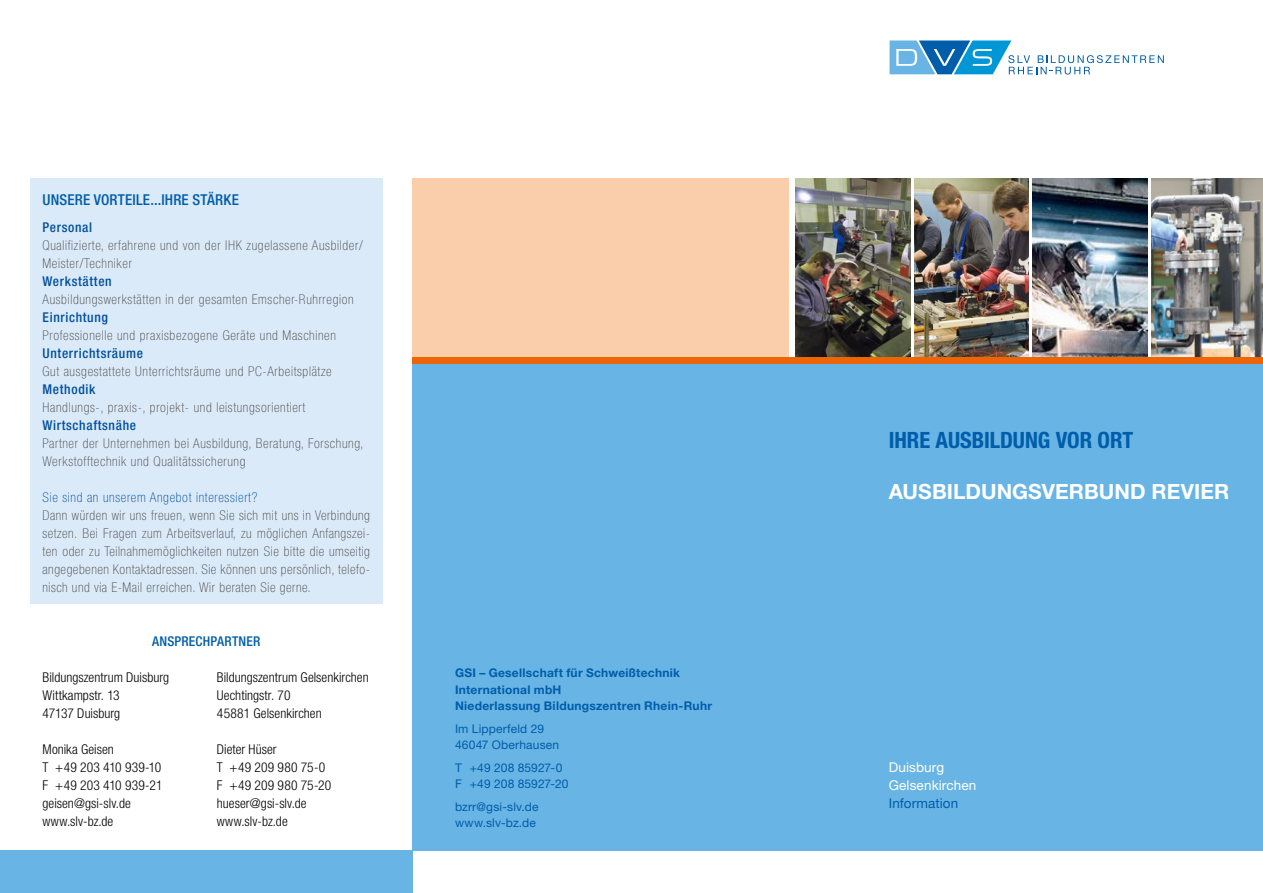
<style>
.page{position:relative;width:1263px;height:893px;background:#fff}
.page>*{position:absolute;margin:0;border:0;box-sizing:border-box;transform-origin:0 0}
.t1{font:700 condensed 22.5px "Helvetica Neue LT Std";color:#005da9}
.t2{font:700 21px "Helvetica Neue LT Std";letter-spacing:.005em;color:#fff}
.t3{font:500 condensed 15px "Helvetica Neue LT Std";letter-spacing:.015em;color:#005da9}
.t4{font:100 condensed 13.5px/18px "Helvetica Neue LT Std";letter-spacing:.05em;color:#4a4a49}
.t5{font:300 condensed 13.5px/18px "Helvetica Neue LT Std";letter-spacing:.005em;color:#000}
.t6{font:500 condensed 13.5px "Helvetica Neue LT Std";letter-spacing:.05em;color:#004f9f}
.t7{font:100 condensed 13.5px "Helvetica Neue LT Std";letter-spacing:.05em;color:#004f9f}
.t8{font:13.5px/18px "Helvetica Neue LT Std";letter-spacing:.01em;color:#fff}
.t9{font:500 condensed 13.5px "Helvetica Neue LT Std";letter-spacing:.015em;color:#005da9}
.t10{font:13.5px "Helvetica Neue LT Std";letter-spacing:.01em;color:#005da9}
.t11{font:700 12px/16.5px "Helvetica Neue LT Std";letter-spacing:.025em;color:#005da9}
.t12{font:12px/16.5px "Helvetica Neue LT Std";letter-spacing:.015em;color:#005da9}
</style>
<div class="page">
<img style="left:795px;top:179px;width:115px;height:178px">
<img style="left:914px;top:179px;width:115px;height:178px">
<img style="left:1033px;top:179px;width:115px;height:178px">
<img style="left:1152px;top:179px;width:111px;height:178px">
<div style="left:412px;top:357px;width:851px;height:493px;background:#67b4e5"></div>
<div style="left:412px;top:179px;width:377px;height:178px;background:#fbceab"></div>
<div style="left:0;top:850px;width:412px;height:43px;background:#67b4e5"></div>
<div style="left:412px;top:357px;width:851px;height:7px;background:#ec6608"></div>
<svg style="left:890px;top:41px;width:274px;height:34px"></svg>
<div style="left:30px;top:179px;width:352px;height:425px;background:#dbeaf9"></div>
<p class="t3" style="left:43px;top:191px;width:198px">UNSERE VORTEILE...IHRE STÄRKE</p>
<p class="t6" style="left:43px;top:219px;width:51px">Personal</p>
<p class="t4" style="left:43px;top:236px;width:322px">Qualifizierte, erfahrene und von der IHK zugelassene Ausbilder/<br>Meister/Techniker</p>
<p class="t6" style="left:43px;top:273px;width:71px">Werkstätten</p>
<p class="t4" style="left:43px;top:290px;width:313px">Ausbildungswerkstätten in der gesamten Emscher-Ruhrregion</p>
<p class="t6" style="left:43px;top:309px;width:67px">Einrichtung</p>
<p class="t4" style="left:43px;top:326px;width:295px">Professionelle und praxisbezogene Geräte und Maschinen</p>
<p class="t6" style="left:43px;top:345px;width:102px">Unterrichtsräume</p>
<p class="t4" style="left:43px;top:362px;width:291px">Gut ausgestattete Unterrichtsräume und PC-Arbeitsplätze</p>
<p class="t6" style="left:43px;top:381px;width:54px">Methodik</p>
<p class="t4" style="left:43px;top:398px;width:264px">Handlungs-, praxis-, projekt- und leistungsorientiert</p>
<p class="t6" style="left:43px;top:417px;width:95px">Wirtschaftsnähe</p>
<p class="t4" style="left:43px;top:434px;width:322px">Partner der Unternehmen bei Ausbildung, Beratung, Forschung,<br>Werkstofftechnik und Qualitätssicherung</p>
<p class="t7" style="left:43px;top:490px;width:216px">Sie sind an unserem Angebot interessiert?</p>
<p class="t4" style="left:43px;top:506px;width:329px;text-align:justify">Dann würden wir uns freuen, wenn Sie sich mit uns in Verbindung setzen. Bei Fragen zum Arbeitsverlauf, zu möglichen Anfangszei&shy;ten oder zu Teilnahmemöglichkeiten nutzen Sie bitte die umseitig angegebenen Kontaktadressen. Sie können uns persönlich, telefo&shy;nisch und via E-Mail erreichen. Wir beraten Sie gerne.</p>
<p class="t9" style="left:152px;top:633px;width:110px">ANSPRECHPARTNER</p>
<p class="t5" style="left:43px;top:668px;width:128px">Bildungszentrum Duisburg<br>Wittkampstr. 13<br>47137 Duisburg</p>
<p class="t5" style="left:43px;top:740px;width:121px">Monika Geisen<br>T +49 203 410 939-10<br>F +49 203 410 939-21 geisen@gsi-slv.de www.slv-bz.de</p>
<p class="t5" style="left:217px;top:668px;width:153px">Bildungszentrum Gelsenkirchen<br>Uechtingstr. 70<br>45881 Gelsenkirchen</p>
<p class="t5" style="left:217px;top:740px;width:116px">Dieter Hüser<br>T +49 209 980 75-0<br>F +49 209 980 75-20 hueser@gsi-slv.de www.slv-bz.de</p>
<p class="t11" style="left:455px;top:664px;width:259px">GSI – Gesellschaft für Schweißtechnik<br>International mbH<br>Niederlassung Bildungszentren Rhein-Ruhr</p>
<p class="t12" style="left:455px;top:720px;width:106px">Im Lipperfeld 29<br>46047 Oberhausen</p>
<p class="t12" style="left:455px;top:759px;width:115px">T +49 208 85927-0<br>F +49 208 85927-20</p>
<p class="t12" style="left:455px;top:798px;width:85px">bzrr@gsi-slv.de www.slv-bz.de</p>
<h1 class="t1" style="left:889px;top:426px;width:246px">IHRE AUSBILDUNG VOR ORT</h1>
<h2 class="t2" style="left:889px;top:479px;width:342px">AUSBILDUNGSVERBUND REVIER</h2>
<p class="t8" style="left:889px;top:758px;width:89px">Duisburg<br>Gelsenkirchen</p>
<p class="t10" style="left:889px;top:795px;width:71px">Information</p>
</div>
